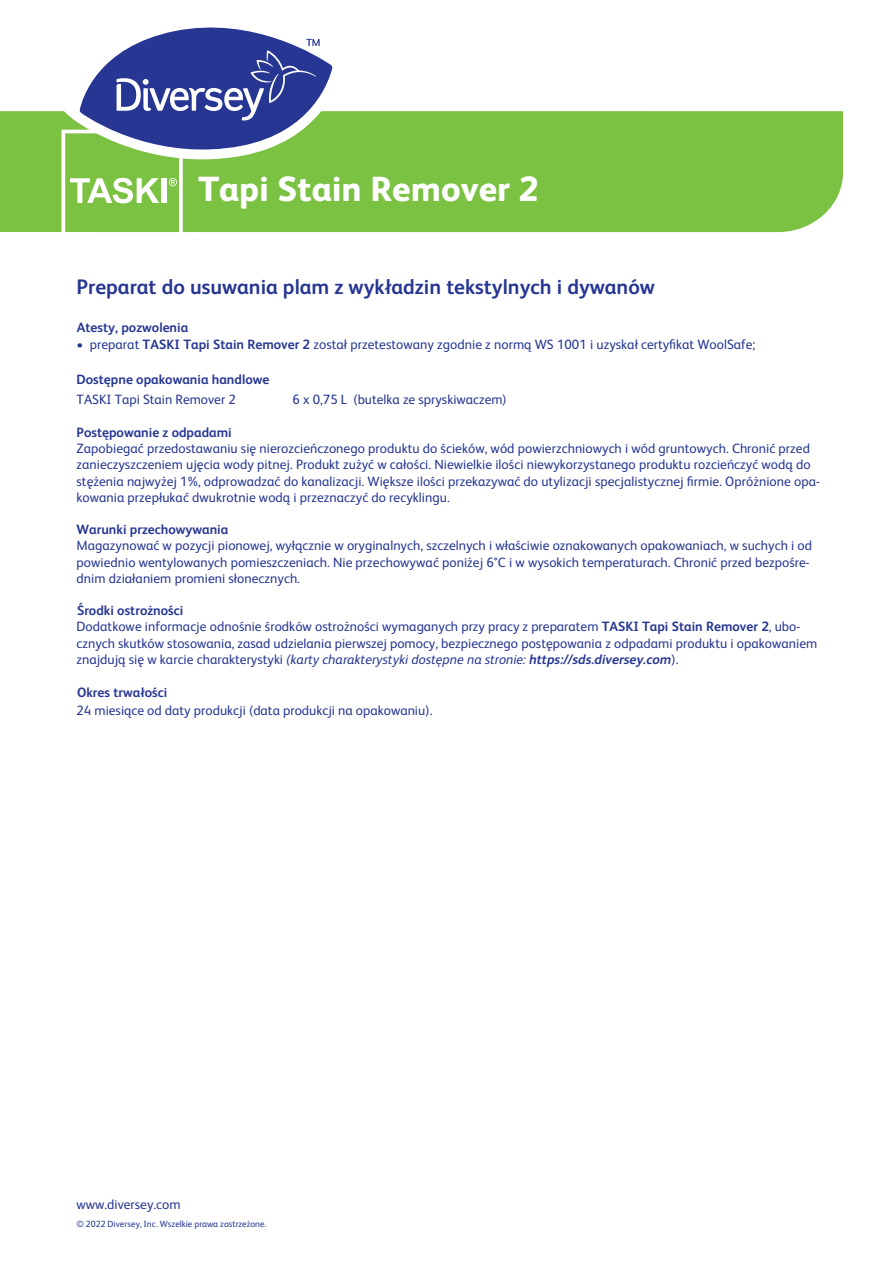
<style>
.page{position:relative;width:893px;height:1263px;background:#fff}
.page>*{position:absolute;margin:0;border:0;box-sizing:border-box;transform-origin:0 0}
.t1{font:800 34.95px "FS Albert Pro";color:#fff}
.t2{font:700 21px "FS Albert Pro";color:#263692}
.t3{font:13.5px/16.2px "FS Albert Pro";letter-spacing:.005em;color:#263692}
.t4{font:700 13.5px "FS Albert Pro";color:#263692}
.t5{font:9px "FS Albert Pro";color:#263692}
.s1{font-weight:700}
.s2{font-style:italic}
.s3{font-weight:700;font-style:italic}
</style>
<div class="page">
<div style="left:0;top:111px;width:843px;height:121px;background:#7bc142"></div>
<svg style="left:61px;top:27px;width:285px;height:206px"></svg>
<h1 class="t1" style="left:198px;top:162px;width:342px">Tapi Stain Remover 2</h1>
<h2 class="t2" style="left:77px;top:272px;width:580px">Preparat do usuwania plam z wykładzin tekstylnych i dywanów</h2>
<p class="t4" style="left:77px;top:317px;width:113px">Atesty, pozwolenia</p>
<p class="t4" style="left:77px;top:370px;width:194px">Dostępne opakowania handlowe</p>
<p class="t4" style="left:77px;top:422px;width:157px">Postępowanie z odpadami</p>
<p class="t3" style="left:77px;top:336px;width:680px">• preparat <span class="s1">TASKI Tapi Stain Remover 2</span> został przetestowany zgodnie z normą WS 1001 i uzyskał certyfikat WoolSafe;</p>
<p class="t3" style="left:77px;top:390px;width:161px">TASKI Tapi Stain Remover 2</p>
<p class="t3" style="left:293px;top:390px;width:216px">6 x 0,75 L (butelka ze spryskiwaczem)</p>
<p class="t3" style="left:77px;top:439px;width:745px">Zapobiegać przedostawaniu się nierozcieńczonego produktu do ścieków, wód powierzchniowych i wód gruntowych. Chronić przed zanieczyszczeniem ujęcia wody pitnej. Produkt zużyć w całości. Niewielkie ilości niewykorzystanego produktu rozcieńczyć wodą do stężenia najwyżej 1%, odprowadzać do kanalizacji. Większe ilości przekazywać do utylizacji specjalistycznej firmie. Opróżnione opa&shy;kowania przepłukać dwukrotnie wodą i przeznaczyć do recyklingu.</p>
<p class="t3" style="left:77px;top:537px;width:737px">Magazynować w pozycji pionowej, wyłącznie w oryginalnych, szczelnych i właściwie oznakowanych opakowaniach, w suchych i od powiednio wentylowanych pomieszczeniach. Nie przechowywać poniżej 6°C i w wysokich temperaturach. Chronić przed bezpośre&shy;dnim działaniem promieni słonecznych.</p>
<p class="t3" style="left:77px;top:618px;width:742px">Dodatkowe informacje odnośnie środków ostrożności wymaganych przy pracy z preparatem <span class="s1">TASKI Tapi Stain Remover 2</span>, ubo&shy;cznych skutków stosowania, zasad udzielania pierwszej pomocy, bezpiecznego postępowania z odpadami produktu i opakowaniem znajdują się w karcie charakterystyki <span class="s2">(karty charakterystyki dostępne na stronie:</span> <span class="s3">https://sds.diversey.com</span>).</p>
<p class="t3" style="left:77px;top:702px;width:357px">24 miesiące od daty produkcji (data produkcji na opakowaniu).</p>
<p class="t4" style="left:77px;top:519px;width:153px">Warunki przechowywania</p>
<p class="t4" style="left:77px;top:601px;width:108px">Środki ostrożności</p>
<p class="t4" style="left:77px;top:683px;width:92px">Okres trwałości</p>
<p class="t3" style="left:77px;top:1195px;width:106px">www.diversey.com</p>
<p class="t5" style="left:77px;top:1217px;width:191px">© 2022 Diversey, Inc. Wszelkie prawa zastrzeżone.</p>
</div>
